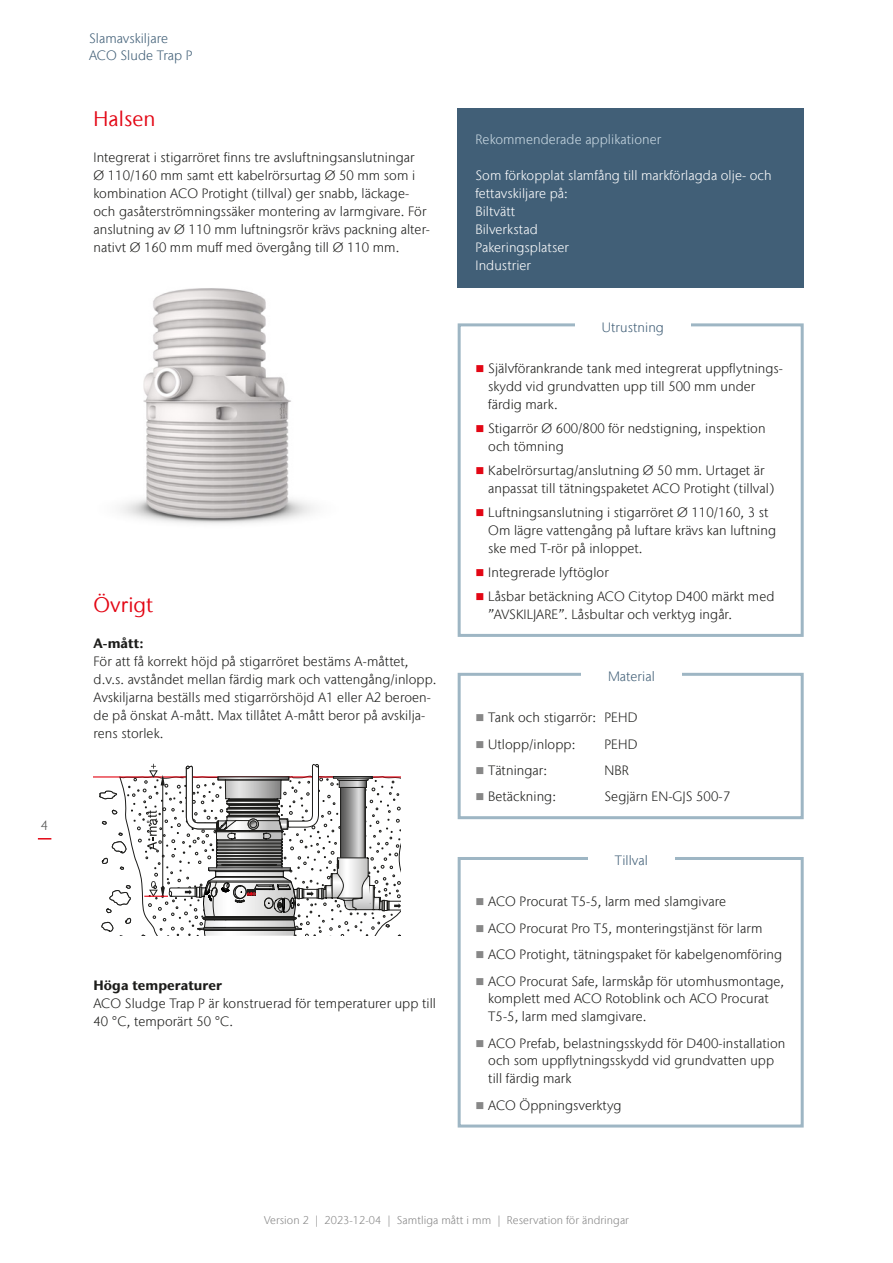
<style>
.page{position:relative;width:893px;height:1263px;background:#fff}
.page>*{position:absolute;margin:0;border:0;box-sizing:border-box;transform-origin:0 0}
.t1{font:21px "Stone Sans IIITC Com";letter-spacing:.005em;color:#e30614}
.t2{font:300 13.5px/17.9px "Stone Sans IIITC Com";letter-spacing:.005em;color:#1d1d1b}
.t3{font:300 13.5px/18px "Stone Sans IIITC Com";letter-spacing:.005em;color:#fff}
.t4{font:300 13.5px/17.9px "Stone Sans IIITC Com";letter-spacing:.005em;color:#415f77}
.t5{font:300 13.5px "Stone Sans IIITC Com";letter-spacing:.005em;color:#c8d8e2}
.t6{font:700 13.5px "Stone Sans IIITC Com";letter-spacing:.005em;color:#1d1d1b}
.t7{font:300 13.5px "Stone Sans IIITC Com";color:#575756}
.t8{font:300 11.25px "Stone Sans IIITC Com";letter-spacing:.005em;color:#878787}
.s1{color:#e30614}
.s2{color:#878787}
</style>
<div class="page">
<div style="left:458px;top:323px;width:346px;height:314px;border:3px solid #9eb6c4"></div>
<div style="left:575px;top:313px;width:116px;height:24px;background:#fff"></div>
<div style="left:458px;top:673px;width:346px;height:146px;border:3px solid #9eb6c4"></div>
<div style="left:581px;top:662px;width:101px;height:24px;background:#fff"></div>
<div style="left:458px;top:857px;width:346px;height:270px;border:3px solid #9eb6c4"></div>
<div style="left:588px;top:846px;width:87px;height:24px;background:#fff"></div>
<div style="left:458px;top:108px;width:346px;height:180px;background:#415f77"></div>
<img style="left:120px;top:288px;width:194px;height:236px">
<hr style="left:94px;top:776px;width:306px;height:1px;background:#e30614">
<svg style="left:99px;top:764px;width:301px;height:172px"></svg>
<svg style="left:38px;top:838px;width:13px;height:1px"></svg>
<p class="t7" style="left:41px;top:816px;width:9px">4</p>
<p class="t4" style="left:89px;top:29px;width:105px">Slamavskiljare<br>ACO Slude Trap P</p>
<h1 class="t1" style="left:94px;top:106px;width:64px">Halsen</h1>
<p class="t2" style="left:94px;top:148px;width:338px">Integrerat i stigarröret finns tre avsluftningsanslutningar<br>Ø 110/160 mm samt ett kabelrörsurtag Ø 50 mm som i kombination ACO Protight (tillval) ger snabb, läckage&shy;och gasåterströmningssäker montering av larmgivare. För anslutning av Ø 110 mm luftningsrör krävs packning alter&shy;nativt Ø 160 mm muff med övergång till Ø 110 mm.</p>
<h1 class="t1" style="left:94px;top:592px;width:61px">Övrigt</h1>
<p class="t6" style="left:94px;top:635px;width:52px">A-mått:</p>
<p class="t2" style="left:94px;top:652px;width:345px">För att få korrekt höjd på stigarröret bestäms A-måttet, d.v.s. avståndet mellan färdig mark och vattengång/inlopp.<br>Avskiljarna beställs med stigarrörshöjd A1 eller A2 beroen&shy;de på önskat A-mått. Max tillåtet A-mått beror på avskilja&shy;rens storlek.</p>
<p class="t6" style="left:94px;top:977px;width:130px">Höga temperaturer</p>
<p class="t2" style="left:94px;top:994px;width:344px">ACO Sludge Trap P är konstruerad för temperaturer upp till<br>40 °C, temporärt 50 °C.</p>
<p class="t5" style="left:475px;top:131px;width:187px">Rekommenderade applikationer</p>
<p class="t3" style="left:475px;top:166px;width:298px">Som förkopplat slamfång till markförlagda olje- och fettavskiljare på:<br>Biltvätt<br>Bilverkstad<br>Pakeringsplatser<br>Industrier</p>
<p class="t4" style="left:602px;top:318px;width:64px">Utrustning</p>
<p class="t2" style="left:488px;top:359px;width:296px;text-indent:-13px"><span class="s1">■</span> Självförankrande tank med integrerat uppflytnings&shy;skydd vid grundvatten upp till 500 mm under färdig mark.</p>
<p class="t2" style="left:488px;top:419px;width:279px;text-indent:-13px"><span class="s1">■</span> Stigarrör Ø 600/800 för nedstigning, inspektion och tömning</p>
<p class="t2" style="left:488px;top:461px;width:287px;text-indent:-13px"><span class="s1">■</span> Kabelrörsurtag/anslutning Ø 50 mm. Urtaget är anpassat till tätningspaketet ACO Protight (tillval)</p>
<p class="t2" style="left:488px;top:503px;width:289px;text-indent:-13px"><span class="s1">■</span> Luftningsanslutning i stigarröret Ø 110/160, 3 st<br>Om lägre vattengång på luftare krävs kan luftning ske med T-rör på inloppet.</p>
<p class="t2" style="left:475px;top:563px;width:135px"><span class="s1">■</span> Integrerade lyftöglor</p>
<p class="t2" style="left:488px;top:587px;width:288px;text-indent:-13px"><span class="s1">■</span> Låsbar betäckning ACO Citytop D400 märkt med ”AVSKILJARE”. Låsbultar och verktyg ingår.</p>
<p class="t4" style="left:608px;top:667px;width:48px">Material</p>
<p class="t2" style="left:475px;top:708px;width:163px"><span class="s2">■</span> Tank och stigarrör: PEHD</p>
<p class="t2" style="left:475px;top:735px;width:101px"><span class="s2">■</span> Utlopp/inlopp:</p>
<p class="t2" style="left:604px;top:735px;width:34px">PEHD</p>
<p class="t2" style="left:475px;top:761px;width:73px"><span class="s2">■</span> Tätningar:</p>
<p class="t2" style="left:604px;top:761px;width:26px">NBR</p>
<p class="t2" style="left:475px;top:788px;width:82px"><span class="s2">■</span> Betäckning:</p>
<p class="t2" style="left:604px;top:788px;width:127px">Segjärn EN-GJS 500-7</p>
<p class="t4" style="left:615px;top:851px;width:35px">Tillval</p>
<p class="t2" style="left:475px;top:893px;width:252px"><span class="s2">■</span> ACO Procurat T5-5, larm med slamgivare</p>
<p class="t2" style="left:475px;top:919px;width:288px"><span class="s2">■</span> ACO Procurat Pro T5, monteringstjänst för larm</p>
<p class="t2" style="left:475px;top:945px;width:308px"><span class="s2">■</span> ACO Protight, tätningspaket för kabelgenomföring</p>
<p class="t2" style="left:488px;top:972px;width:297px;text-indent:-13px"><span class="s2">■</span> ACO Procurat Safe, larmskåp för utomhusmontage, komplett med ACO Rotoblink och ACO Procurat<br>T5-5, larm med slamgivare.</p>
<p class="t2" style="left:488px;top:1034px;width:299px;text-indent:-13px"><span class="s2">■</span> ACO Prefab, belastningsskydd för D400-installation och som uppflytningsskydd vid grundvatten upp till färdig mark</p>
<p class="t2" style="left:475px;top:1096px;width:147px"><span class="s2">■</span> ACO Öppningsverktyg</p>
<p class="t8" style="left:264px;top:1213px;width:366px">Version 2 | 2023-12-04 | Samtliga mått i mm | Reservation för ändringar</p>
</div>
